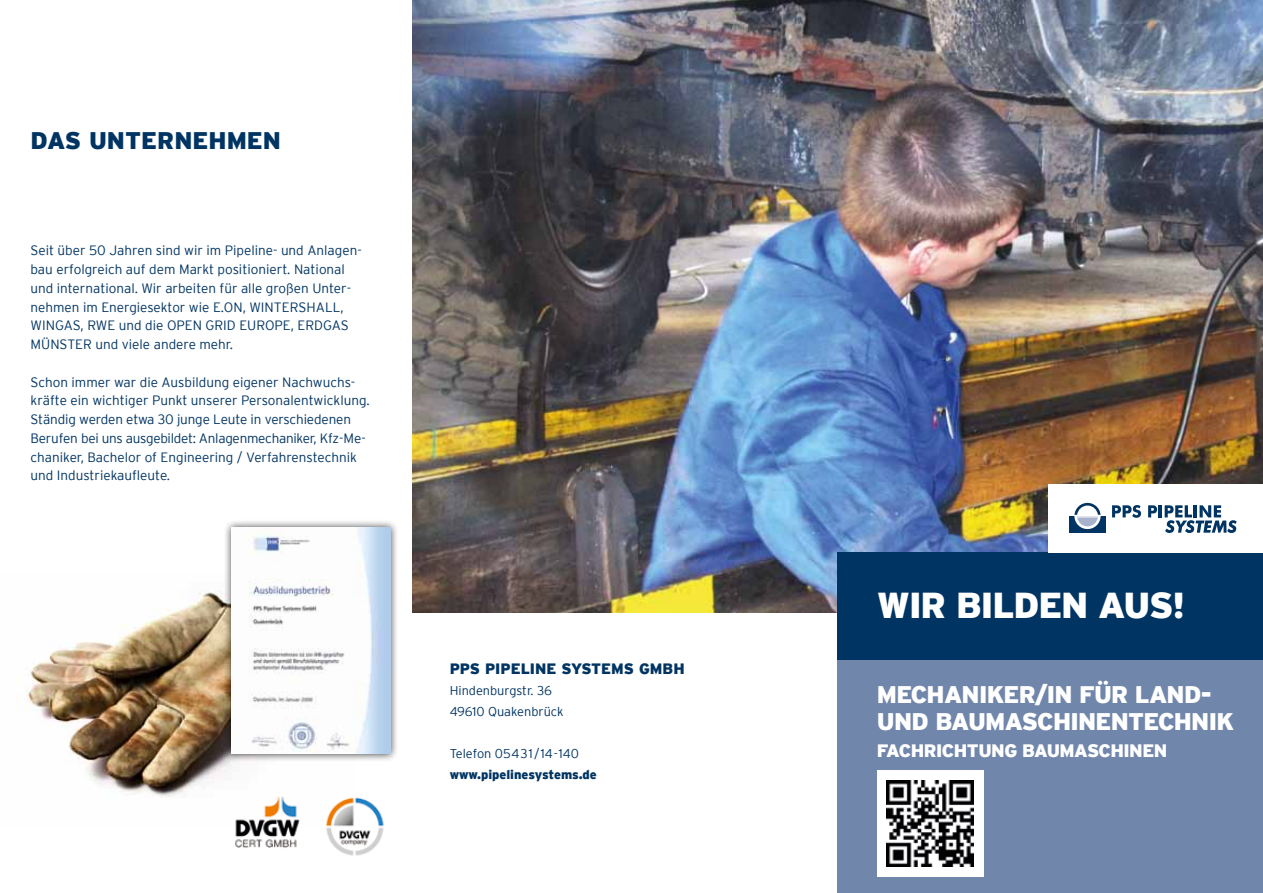
<style>
.page{position:relative;width:1263px;height:893px;background:#fff}
.page>*{position:absolute;margin:0;border:0;box-sizing:border-box;transform-origin:0 0}
.t1{font:900 36px "Interstate";letter-spacing:-.03em;color:#fff}
.t2{font:900 24px/27px "Interstate";letter-spacing:-.03em;color:#fff}
.t3{font:900 24px "Interstate";color:#003462}
.t4{font:900 18px "Interstate";letter-spacing:-.03em;color:#fff}
.t5{font:900 15px "Interstate";color:#003462}
.t6{font:300 13.5px/18.8px "Interstate";color:#003462}
.t7{font:300 12.75px/21px "Interstate";color:#003462}
.t8{font:900 12.75px "Interstate";color:#003462}
</style>
<div class="page">
<img style="left:412px;top:0;width:851px;height:612px">
<img style="left:25px;top:591px;width:209px;height:207px">
<img style="left:216px;top:788px;width:168px;height:68px">
<div style="left:838px;top:660px;width:425px;height:233px;background:#7186ab"></div>
<div style="left:838px;top:552px;width:425px;height:108px;background:#003462"></div>
<div style="left:224px;top:519px;width:174px;height:243px;background:#000;opacity:.75"></div>
<img style="left:232px;top:528px;width:158px;height:226px">
<div style="left:1048px;top:484px;width:215px;height:68px;background:#fff"></div>
<div style="left:1069px;top:516px;width:36px;height:17px;background:#003462"></div>
<svg style="left:1112px;top:505px;width:29px;height:13px"></svg>
<svg style="left:1148px;top:505px;width:89px;height:28px"></svg>
<svg style="left:1074px;top:503px;width:26px;height:26px"></svg>
<div style="left:877px;top:771px;width:106px;height:106px;background:#fff"></div>
<img style="left:887px;top:780px;width:86px;height:87px">
<h2 class="t3" style="left:31px;top:127px;width:252px">DAS UNTERNEHMEN</h2>
<p class="t6" style="left:31px;top:241px;width:333px">Seit über 50 Jahren sind wir im Pipeline- und Anlagen&shy;bau erfolgreich auf dem Markt positioniert. National und international. Wir arbeiten für alle großen Unter&shy;nehmen im Energiesektor wie E.ON, WINTERSHALL, WINGAS, RWE und die OPEN GRID EUROPE, ERDGAS MÜNSTER und viele andere mehr.</p>
<p class="t6" style="left:31px;top:372px;width:341px">Schon immer war die Ausbildung eigener Nachwuchs&shy;kräfte ein wichtiger Punkt unserer Personalentwicklung.<br>Ständig werden etwa 30 junge Leute in verschiedenen Berufen bei uns ausgebildet: Anlagenmechaniker, Kfz-Me&shy;chaniker, Bachelor of Engineering / Verfahrenstechnik und Industriekaufleute.</p>
<p class="t5" style="left:450px;top:660px;width:234px">PPS PIPELINE SYSTEMS GMBH</p>
<p class="t7" style="left:450px;top:680px;width:115px">Hindenburgstr. 36<br>49610 Quakenbrück</p>
<p class="t7" style="left:450px;top:743px;width:131px">Telefon 05431/14-140</p>
<p class="t8" style="left:450px;top:767px;width:149px">WWW.PIPELINESYSTEMS.DE</p>
<h1 class="t1" style="left:877px;top:584px;width:310px">WIR BILDEN AUS!</h1>
<h2 class="t2" style="left:877px;top:680px;width:359px">MECHANIKER/IN FÜR LAND-<br>UND BAUMASCHINENTECHNIK</h2>
<h3 class="t4" style="left:877px;top:740px;width:292px">FACHRICHTUNG BAUMASCHINEN</h3>
</div>
